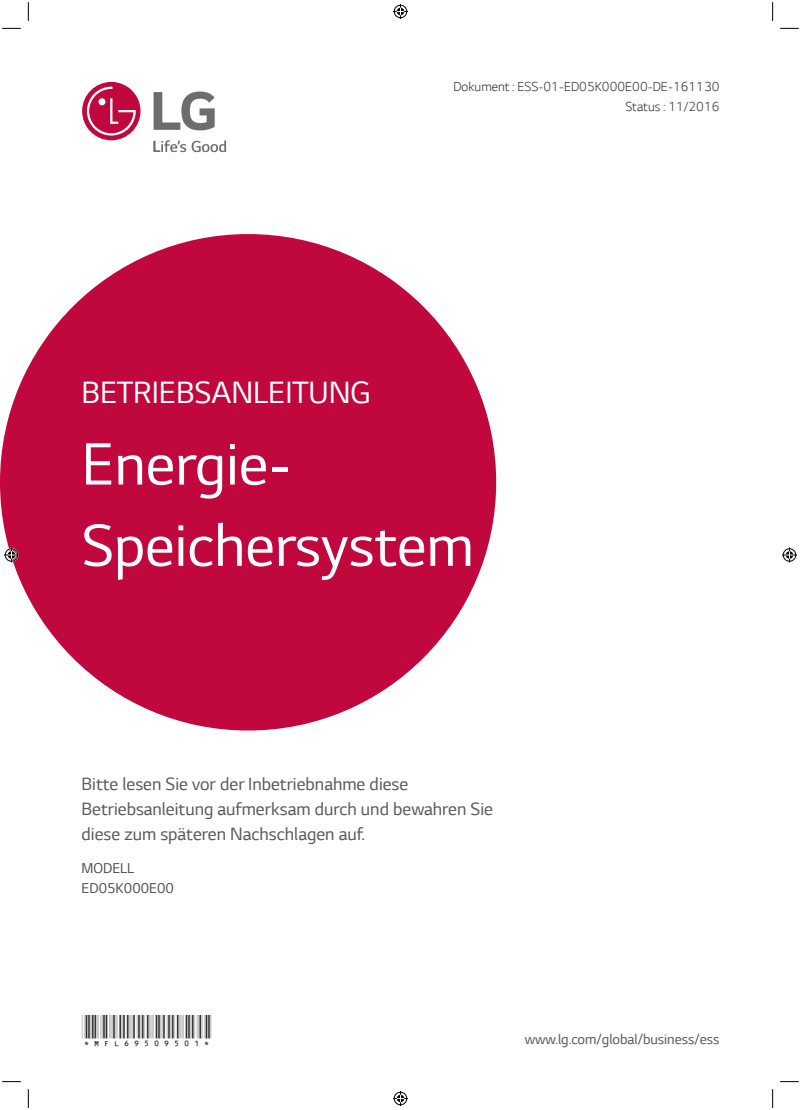
<style>
.page{position:relative;width:801px;height:1110px;background:#fff}
.page>*{position:absolute;margin:0;border:0;box-sizing:border-box;transform-origin:0 0}
.t1{font:62.5px/81.2px "LG Smart";color:#fff}
.t2{font:32.5px "LG Smart";color:#fff}
.t3{font:31.25px "C39 Hr P24 Dh Tt";color:#231f20}
.t4{font:18.75px/25px "LG Smart";color:#57585a}
.t5{font:15px "LG Smart";color:#57585a}
.t6{font:15px/20px "LG Smart";color:#4b4c4d}
.t7{font:300 13.75px/20px "LG Smart";color:#231f20;text-align:right}
</style>
<div class="page">
<div style="left:0;top:234px;width:496px;height:496px;background:#c0073e;border-radius:50%"></div>
<svg style="left:154px;top:140px;width:32px;height:12px"></svg>
<svg style="left:192px;top:140px;width:34px;height:12px"></svg>
<svg style="left:154px;top:91px;width:61px;height:39px"></svg>
<svg style="left:82px;top:82px;width:58px;height:58px"></svg>
<svg style="left:2px;top:28px;width:19px;height:1px"></svg>
<svg style="left:780px;top:28px;width:19px;height:1px"></svg>
<svg style="left:28px;top:2px;width:1px;height:19px"></svg>
<svg style="left:28px;top:1089px;width:1px;height:18px"></svg>
<svg style="left:772px;top:2px;width:1px;height:19px"></svg>
<svg style="left:772px;top:1089px;width:1px;height:18px"></svg>
<svg style="left:393px;top:4px;width:15px;height:15px"></svg>
<svg style="left:393px;top:1091px;width:15px;height:14px"></svg>
<svg style="left:4px;top:547px;width:15px;height:15px"></svg>
<svg style="left:782px;top:547px;width:15px;height:15px"></svg>
<p class="t7" style="left:453px;top:77px;width:267px">Dokument : ESS-01-ED05K000E00-DE-161130<br>Status : 11/2016</p>
<h2 class="t2" style="left:81px;top:373px;width:291px">BETRIEBSANLEITUNG</h2>
<h1 class="t1" style="left:81px;top:423px;width:394px">Energie-<br>Speichersystem</h1>
<p class="t4" style="left:81px;top:771px;width:413px">Bitte lesen Sie vor der Inbetriebnahme diese<br>Betriebsanleitung aufmerksam durch und bewahren Sie diese zum späteren Nachschlagen auf.</p>
<p class="t6" style="left:81px;top:857px;width:94px">MODELL<br>ED05K000E00</p>
<h3 class="t3" style="left:82px;top:1014px;width:131px">*MFL69509501*</h3>
<p class="t5" style="left:525px;top:1030px;width:196px">www.lg.com/global/business/ess</p>
</div>
